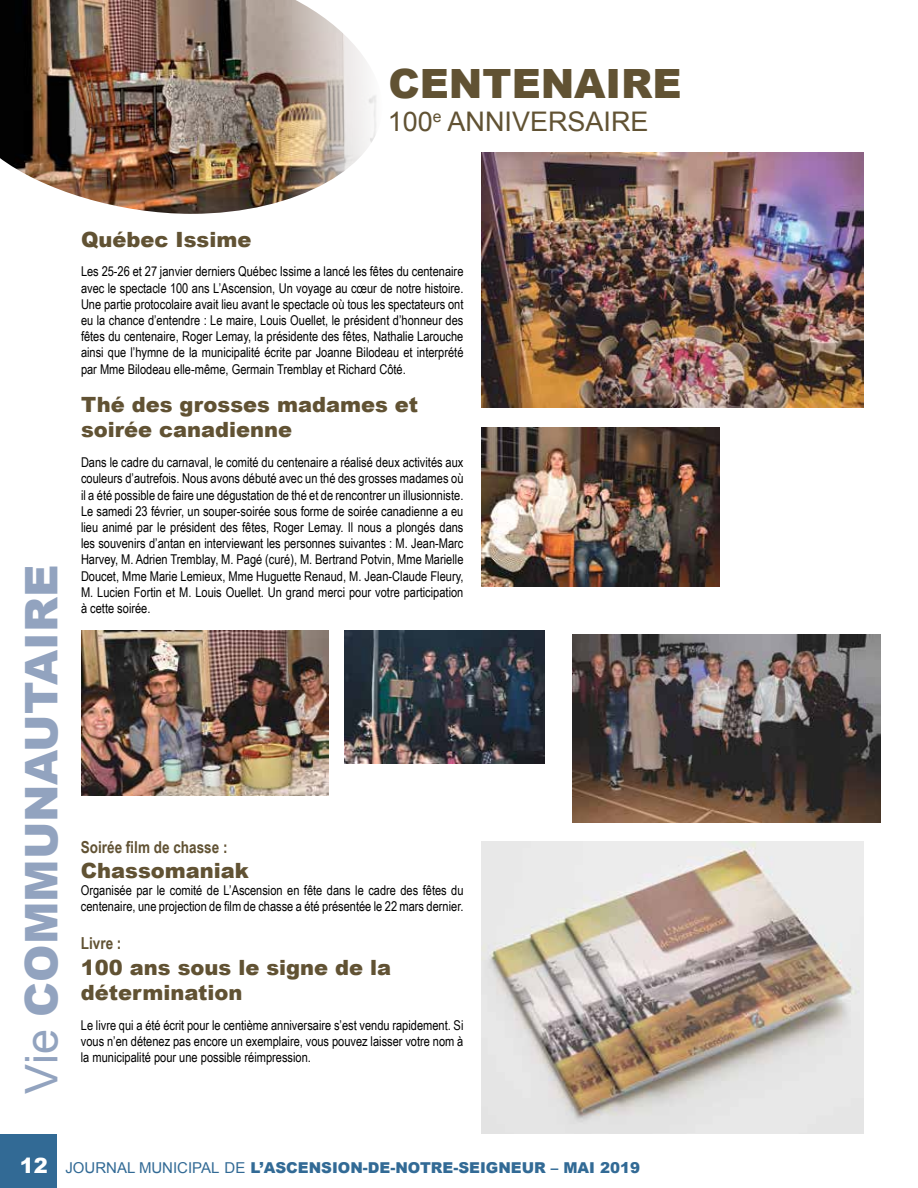
<style>
.page{position:relative;width:918px;height:1188px;background:#fff}
.page>*{position:absolute;margin:0;border:0;box-sizing:border-box;transform-origin:0 0}
.t1{font:900 45px "Arial";color:#92a3bf}
.t2{font:900 40.35px "Arial";color:#615233}
.t3{font:27px "Arial";color:#615233}
.t4{font:900 21px/25.2px "Arial";color:#615233}
.t5{font:700 16.5px "Arial Narrow";color:#615233}
.t6{font:900 15px "Arial";color:#326a95}
.t7{font:13.5px/16.2px "Arial Narrow";color:#000;text-align:justify}
.s1{font-weight:400}
.s2{font-size:21px;color:#fff}
</style>
<div class="page">
<img style="left:482px;top:841px;width:382px;height:293px">
<img style="left:573px;top:634px;width:308px;height:189px">
<img style="left:482px;top:153px;width:382px;height:255px">
<img style="left:344px;top:630px;width:201px;height:134px">
<img style="left:482px;top:428px;width:238px;height:159px">
<img style="left:81px;top:630px;width:247px;height:165px">
<img style="left:0;top:0;width:377px;height:214px">
<div style="left:0;top:1134px;width:57px;height:54px;background:#326a95"></div>
<h2 class="t2" style="left:388px;top:54px;width:295px">CENTENAIRE</h2>
<h3 class="t3" style="left:388px;top:104px;width:262px">100<sup>e</sup> ANNIVERSAIRE</h3>
<h1 class="t1" style="left:9px;top:1094px;width:531px;rotate:-90deg"><span class="s1">Vie</span> COMMUNAUTAIRE</h1>
<h3 class="t4" style="left:81px;top:226px;width:172px">Québec Issime</h3>
<p class="t7" style="left:81px;top:263px;width:384px">Les 25-26 et 27 janvier derniers Québec Issime a lancé les fêtes du centenaire avec le spectacle 100 ans L’Ascension, Un voyage au cœur de notre histoire.<br>Une partie protocolaire avait lieu avant le spectacle où tous les spectateurs ont eu la chance d’entendre : Le maire, Louis Ouellet, le président d’honneur des fêtes du centenaire, Roger Lemay, la présidente des fêtes, Nathalie Larouche ainsi que l’hymne de la municipalité écrite par Joanne Bilodeau et interprété par Mme Bilodeau elle-même, Germain Tremblay et Richard Côté.</p>
<h3 class="t4" style="left:81px;top:391px;width:339px">Thé des grosses madames et soirée canadienne</h3>
<p class="t7" style="left:81px;top:454px;width:384px">Dans le cadre du carnaval, le comité du centenaire a réalisé deux activités aux couleurs d’autrefois. Nous avons débuté avec un thé des grosses madames où il a été possible de faire une dégustation de thé et de rencontrer un illusionniste.<br>Le samedi 23 février, un souper-soirée sous forme de soirée canadienne a eu lieu animé par le président des fêtes, Roger Lemay. Il nous a plongés dans les souvenirs d’antan en interviewant les personnes suivantes : M. Jean-Marc Harvey, M. Adrien Tremblay, M. Pagé (curé), M. Bertrand Potvin, Mme Marielle Doucet, Mme Marie Lemieux, Mme Huguette Renaud, M. Jean-Claude Fleury, M. Lucien Fortin et M. Louis Ouellet. Un grand merci pour votre participation à cette soirée.</p>
<p class="t5" style="left:81px;top:835px;width:148px">Soirée film de chasse :</p>
<h3 class="t4" style="left:81px;top:858px;width:170px">Chassomaniak</h3>
<p class="t7" style="left:81px;top:881px;width:384px">Organisée par le comité de L’Ascension en fête dans le cadre des fêtes du centenaire, une projection de film de chasse a été présentée le 22 mars dernier.</p>
<p class="t5" style="left:81px;top:931px;width:42px">Livre :</p>
<h3 class="t4" style="left:81px;top:954px;width:312px">100 ans sous le signe de la détermination</h3>
<p class="t7" style="left:81px;top:1016px;width:384px">Le livre qui a été écrit pour le centième anniversaire s’est vendu rapidement. Si vous n’en détenez pas encore un exemplaire, vous pouvez laisser votre nom à la municipalité pour une possible réimpression.</p>
<p class="t6" style="left:20px;top:1157px;width:622px"><span class="s2">12</span> <span class="s1">JOURNAL MUNICIPAL DE</span> L’ASCENSION-DE-NOTRE-SEIGNEUR – MAI 2019</p>
</div>
